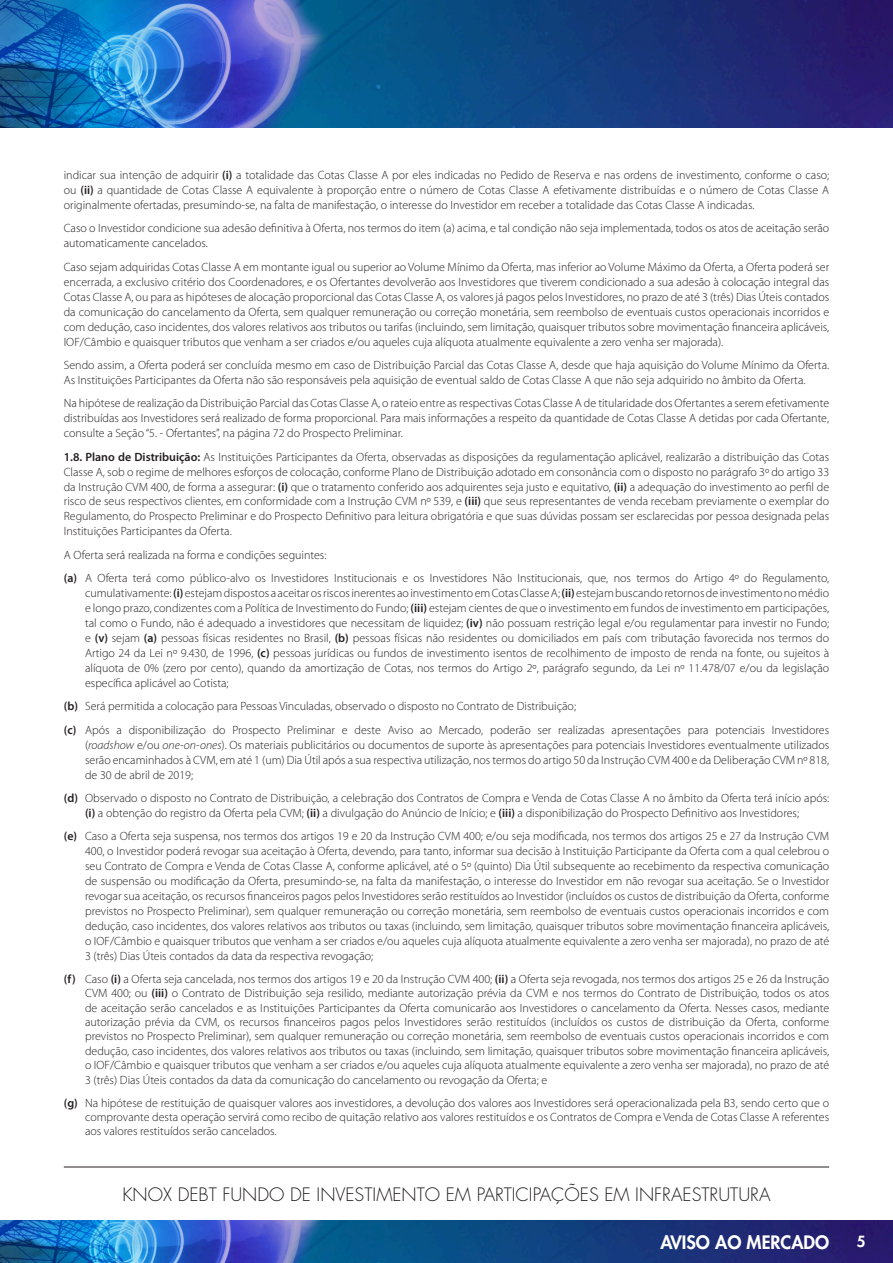
<style>
.page{position:relative;width:893px;height:1263px;background:#fff}
.page>*{position:absolute;margin:0;border:0;box-sizing:border-box;transform-origin:0 0}
.t1{font:300 18px "Futura";color:#231f20}
.t2{font:800 18px "Futura";color:#fff}
.t3{font:800 15px "Futura";color:#fff}
.t4{font:300 12px/15px "Myriad Pro";color:#231f20;text-align:justify}
.s1{font-weight:600}
.s2{font-style:italic}
</style>
<div class="page">
<img style="left:0;top:0;width:893px;height:127px">
<img style="left:0;top:1220px;width:893px;height:43px">
<hr style="left:64px;top:1166px;width:765px;height:1px;background:#231f20">
<p class="t4" style="left:64px;top:168px;width:767px">indicar sua intenção de adquirir <span class="s1">(i)</span> a totalidade das Cotas Classe A por eles indicadas no Pedido de Reserva e nas ordens de investimento, conforme o caso; ou <span class="s1">(ii)</span> a quantidade de Cotas Classe A equivalente à proporção entre o número de Cotas Classe A efetivamente distribuídas e o número de Cotas Classe A originalmente ofertadas, presumindo-se, na falta de manifestação, o interesse do Investidor em receber a totalidade das Cotas Classe A indicadas.</p>
<p class="t4" style="left:64px;top:221px;width:767px">Caso o Investidor condicione sua adesão definitiva à Oferta, nos termos do item (a) acima, e tal condição não seja implementada, todos os atos de aceitação serão automaticamente cancelados.</p>
<p class="t4" style="left:64px;top:259px;width:767px">Caso sejam adquiridas Cotas Classe A em montante igual ou superior ao Volume Mínimo da Oferta, mas inferior ao Volume Máximo da Oferta, a Oferta poderá ser encerrada, a exclusivo critério dos Coordenadores, e os Ofertantes devolverão aos Investidores que tiverem condicionado a sua adesão à colocação integral das Cotas Classe A, ou para as hipóteses de alocação proporcional das Cotas Classe A, os valores já pagos pelos Investidores, no prazo de até 3 (três) Dias Úteis contados da comunicação do cancelamento da Oferta, sem qualquer remuneração ou correção monetária, sem reembolso de eventuais custos operacionais incorridos e com dedução, caso incidentes, dos valores relativos aos tributos ou tarifas (incluindo, sem limitação, quaisquer tributos sobre movimentação financeira aplicáveis, IOF/Câmbio e quaisquer tributos que venham a ser criados e/ou aqueles cuja alíquota atualmente equivalente a zero venha ser majorada).</p>
<p class="t4" style="left:64px;top:358px;width:767px">Sendo assim, a Oferta poderá ser concluída mesmo em caso de Distribuição Parcial das Cotas Classe A, desde que haja aquisição do Volume Mínimo da Oferta.<br>As Instituições Participantes da Oferta não são responsáveis pela aquisição de eventual saldo de Cotas Classe A que não seja adquirido no âmbito da Oferta.</p>
<p class="t4" style="left:64px;top:396px;width:767px">Na hipótese de realização da Distribuição Parcial das Cotas Classe A, o rateio entre as respectivas Cotas Classe A de titularidade dos Ofertantes a serem efetivamente distribuídas aos Investidores será realizado de forma proporcional. Para mais informações a respeito da quantidade de Cotas Classe A detidas por cada Ofertante, consulte a Seção “5. - Ofertantes”, na página 72 do Prospecto Preliminar.</p>
<p class="t4" style="left:64px;top:449px;width:767px"><span class="s1">1.8. Plano de Distribuição:</span> As Instituições Participantes da Oferta, observadas as disposições da regulamentação aplicável, realizarão a distribuição das Cotas Classe A, sob o regime de melhores esforços de colocação, conforme Plano de Distribuição adotado em consonância com o disposto no parágrafo 3º do artigo 33 da Instrução CVM 400, de forma a assegurar: <span class="s1">(i)</span> que o tratamento conferido aos adquirentes seja justo e equitativo, <span class="s1">(ii)</span> a adequação do investimento ao perfil de risco de seus respectivos clientes, em conformidade com a Instrução CVM nº 539, e <span class="s1">(iii)</span> que seus representantes de venda recebam previamente o exemplar do Regulamento, do Prospecto Preliminar e do Prospecto Definitivo para leitura obrigatória e que suas dúvidas possam ser esclarecidas por pessoa designada pelas Instituições Participantes da Oferta.</p>
<p class="t4" style="left:64px;top:547px;width:264px">A Oferta será realizada na forma e condições seguintes:</p>
<p class="t4" style="left:85px;top:571px;width:746px;text-indent:-21px"><span class="s1">(a)</span> A Oferta terá como público-alvo os Investidores Institucionais e os Investidores Não Institucionais, que, nos termos do Artigo 4º do Regulamento, cumulativamente: <span class="s1">(i)</span> estejam dispostos a aceitar os riscos inerentes ao investimento em Cotas Classe A; <span class="s1">(ii)</span> estejam buscando retornos de investimento no médio e longo prazo, condizentes com a Política de Investimento do Fundo; <span class="s1">(iii)</span> estejam cientes de que o investimento em fundos de investimento em participações, tal como o Fundo, não é adequado a investidores que necessitam de liquidez; <span class="s1">(iv)</span> não possuam restrição legal e/ou regulamentar para investir no Fundo; e <span class="s1">(v)</span> sejam <span class="s1">(a)</span> pessoas físicas residentes no Brasil, <span class="s1">(b)</span> pessoas físicas não residentes ou domiciliados em país com tributação favorecida nos termos do Artigo 24 da Lei nº 9.430, de 1996, <span class="s1">(c)</span> pessoas jurídicas ou fundos de investimento isentos de recolhimento de imposto de renda na fonte, ou sujeitos à alíquota de 0% (zero por cento), quando da amortização de Cotas, nos termos do Artigo 2º, parágrafo segundo, da Lei nº 11.478/07 e/ou da legislação específica aplicável ao Cotista;</p>
<p class="t4" style="left:64px;top:699px;width:514px"><span class="s1">(b)</span> Será permitida a colocação para Pessoas Vinculadas, observado o disposto no Contrato de Distribuição;</p>
<p class="t4" style="left:85px;top:722px;width:746px;text-indent:-21px"><span class="s1">(c)</span> Após a disponibilização do Prospecto Preliminar e deste Aviso ao Mercado, poderão ser realizadas apresentações para potenciais Investidores (<span class="s2">roadshow</span> e/ou <span class="s2">one-on-ones</span>). Os materiais publicitários ou documentos de suporte às apresentações para potenciais Investidores eventualmente utilizados serão encaminhados à CVM, em até 1 (um) Dia Útil após a sua respectiva utilização, nos termos do artigo 50 da Instrução CVM 400 e da Deliberação CVM nº 818, de 30 de abril de 2019;</p>
<p class="t4" style="left:85px;top:791px;width:746px;text-indent:-21px"><span class="s1">(d)</span> Observado o disposto no Contrato de Distribuição, a celebração dos Contratos de Compra e Venda de Cotas Classe A no âmbito da Oferta terá início após: <span class="s1">(i)</span> a obtenção do registro da Oferta pela CVM; <span class="s1">(ii)</span> a divulgação do Anúncio de Início; e <span class="s1">(iii)</span> a disponibilização do Prospecto Definitivo aos Investidores;</p>
<p class="t4" style="left:85px;top:829px;width:746px;text-indent:-21px"><span class="s1">(e)</span> Caso a Oferta seja suspensa, nos termos dos artigos 19 e 20 da Instrução CVM 400; e/ou seja modificada, nos termos dos artigos 25 e 27 da Instrução CVM 400, o Investidor poderá revogar sua aceitação à Oferta, devendo, para tanto, informar sua decisão à Instituição Participante da Oferta com a qual celebrou o seu Contrato de Compra e Venda de Cotas Classe A, conforme aplicável, até o 5º (quinto) Dia Útil subsequente ao recebimento da respectiva comunicação de suspensão ou modificação da Oferta, presumindo-se, na falta da manifestação, o interesse do Investidor em não revogar sua aceitação. Se o Investidor revogar sua aceitação, os recursos financeiros pagos pelos Investidores serão restituídos ao Investidor (incluídos os custos de distribuição da Oferta, conforme previstos no Prospecto Preliminar), sem qualquer remuneração ou correção monetária, sem reembolso de eventuais custos operacionais incorridos e com dedução, caso incidentes, dos valores relativos aos tributos ou taxas (incluindo, sem limitação, quaisquer tributos sobre movimentação financeira aplicáveis, o IOF/Câmbio e quaisquer tributos que venham a ser criados e/ou aqueles cuja alíquota atualmente equivalente a zero venha ser majorada), no prazo de até 3 (três) Dias Úteis contados da data da respectiva revogação;</p>
<p class="t4" style="left:85px;top:972px;width:746px;line-height:14.4px;text-indent:-21px"><span class="s1">(f)</span> Caso <span class="s1">(i)</span> a Oferta seja cancelada, nos termos dos artigos 19 e 20 da Instrução CVM 400; <span class="s1">(ii)</span> a Oferta seja revogada, nos termos dos artigos 25 e 26 da Instrução CVM 400; ou <span class="s1">(iii)</span> o Contrato de Distribuição seja resilido, mediante autorização prévia da CVM e nos termos do Contrato de Distribuição, todos os atos de aceitação serão cancelados e as Instituições Participantes da Oferta comunicarão aos Investidores o cancelamento da Oferta. Nesses casos, mediante autorização prévia da CVM, os recursos financeiros pagos pelos Investidores serão restituídos (incluídos os custos de distribuição da Oferta, conforme previstos no Prospecto Preliminar), sem qualquer remuneração ou correção monetária, sem reembolso de eventuais custos operacionais incorridos e com dedução, caso incidentes, dos valores relativos aos tributos ou taxas (incluindo, sem limitação, quaisquer tributos sobre movimentação financeira aplicáveis, o IOF/Câmbio e quaisquer tributos que venham a ser criados e/ou aqueles cuja alíquota atualmente equivalente a zero venha ser majorada), no prazo de até 3 (três) Dias Úteis contados da data da comunicação do cancelamento ou revogação da Oferta; e</p>
<p class="t4" style="left:85px;top:1095px;width:746px;line-height:14.4px;text-indent:-21px"><span class="s1">(g)</span> Na hipótese de restituição de quaisquer valores aos investidores, a devolução dos valores aos Investidores será operacionalizada pela B3, sendo certo que o comprovante desta operação servirá como recibo de quitação relativo aos valores restituídos e os Contratos de Compra e Venda de Cotas Classe A referentes aos valores restituídos serão cancelados.</p>
<h1 class="t1" style="left:122px;top:1183px;width:650px">KNOX DEBT FUNDO DE INVESTIMENTO EM PARTICIPAÇÕES EM INFRAESTRUTURA</h1>
<h1 class="t2" style="left:660px;top:1230px;width:170px">AVISO AO MERCADO</h1>
<p class="t3" style="left:857px;top:1231px;width:10px">5</p>
</div>
